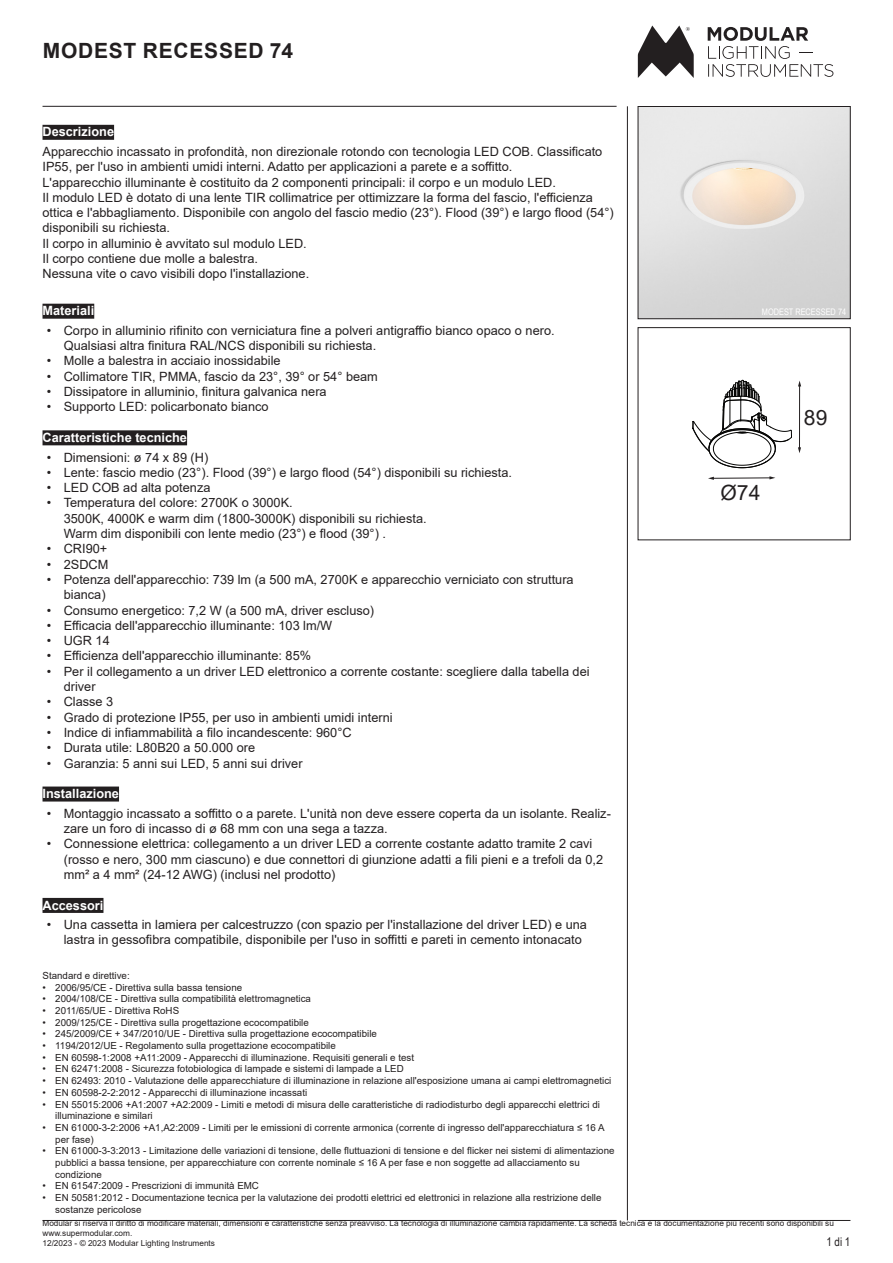
<style>
.page{position:relative;width:893px;height:1263px;background:#fff}
.page>*{position:absolute;margin:0;border:0;box-sizing:border-box;transform-origin:0 0}
.t1{font:700 21px "Arial";letter-spacing:.035em;color:#231f20}
.t2{font:21px "Arial";color:#231f20}
.t3{font:12.75px/15.3px "Arial";color:#231f20}
.t4{font:700 12.75px "Arial";color:#fff}
.t5{font:12px "Arial Narrow";color:#231f20}
.t6{font:9.75px/11.7px "Arial";color:#231f20}
.t7{font:9px "Arial Narrow";color:#fff}
.t8{font:8.25px/9.9px "Arial";color:#231f20}
</style>
<div class="page">
<img style="left:640px;top:108px;width:208px;height:209px">
<div style="left:638px;top:106px;width:212px;height:213px;border:1px solid #231f20"></div>
<div style="left:43px;top:125px;width:71px;height:15px;background:#231f20"></div>
<div style="left:43px;top:304px;width:51px;height:15px;background:#231f20"></div>
<div style="left:43px;top:430px;width:144px;height:15px;background:#231f20"></div>
<div style="left:43px;top:786px;width:76px;height:15px;background:#231f20"></div>
<div style="left:43px;top:898px;width:60px;height:15px;background:#231f20"></div>
<hr style="left:43px;top:106px;width:574px;height:1px;background:#231f20">
<hr style="left:627px;top:106px;width:1px;height:1114px;background:#231f20">
<hr style="left:638px;top:1220px;width:212px;height:1px;background:#231f20">
<hr style="left:43px;top:1220px;width:574px;height:1px;background:#231f20">
<svg style="left:708px;top:27px;width:125px;height:50px"></svg>
<svg style="left:638px;top:26px;width:56px;height:52px"></svg>
<hr style="left:713px;top:478px;width:57px;height:1px;background:#231f20">
<svg style="left:708px;top:477px;width:6px;height:3px"></svg>
<svg style="left:769px;top:476px;width:6px;height:3px"></svg>
<hr style="left:799px;top:385px;width:1px;height:63px;background:#231f20">
<svg style="left:798px;top:447px;width:3px;height:6px"></svg>
<svg style="left:692px;top:380px;width:100px;height:88px"></svg>
<p class="t1" style="left:43px;top:36px;width:252px">MODEST RECESSED 74</p>
<p class="t4" style="left:43px;top:123px;width:73px">Descrizione</p>
<p class="t3" style="left:43px;top:144px;width:561px">Apparecchio incassato in profondità, non direzionale rotondo con tecnologia LED COB. Classificato<br>IP55, per l'uso in ambienti umidi interni. Adatto per applicazioni a parete e a soffitto.</p>
<p class="t3" style="left:43px;top:174px;width:515px">L'apparecchio illuminante è costituito da 2 componenti principali: il corpo e un modulo LED.</p>
<p class="t3" style="left:43px;top:190px;width:573px">Il modulo LED è dotato di una lente TIR collimatrice per ottimizzare la forma del fascio, l'efficienza ottica e l'abbagliamento. Disponibile con angolo del fascio medio (23°). Flood (39°) e largo flood (54°) disponibili su richiesta.</p>
<p class="t3" style="left:43px;top:236px;width:266px">Il corpo in alluminio è avvitato sul modulo LED.</p>
<p class="t3" style="left:43px;top:251px;width:217px">Il corpo contiene due molle a balestra.</p>
<p class="t3" style="left:43px;top:266px;width:268px">Nessuna vite o cavo visibili dopo l'installazione.</p>
<p class="t4" style="left:43px;top:302px;width:53px">Materiali</p>
<p class="t3" style="left:64px;top:323px;width:492px;text-indent:-17px">• Corpo in alluminio rifinito con verniciatura fine a polveri antigraffio bianco opaco o nero.<br>Qualsiasi altra finitura RAL/NCS disponibili su richiesta.</p>
<p class="t3" style="left:47px;top:353px;width:235px">• Molle a balestra in acciaio inossidabile</p>
<p class="t3" style="left:47px;top:368px;width:333px">• Collimatore TIR, PMMA, fascio da 23°, 39° or 54° beam</p>
<p class="t3" style="left:47px;top:384px;width:281px">• Dissipatore in alluminio, finitura galvanica nera</p>
<p class="t3" style="left:47px;top:399px;width:223px">• Supporto LED: policarbonato bianco</p>
<p class="t4" style="left:43px;top:428px;width:146px">Caratteristiche tecniche</p>
<p class="t3" style="left:47px;top:449px;width:163px">• Dimensioni: ø 74 x 89 (H)</p>
<p class="t3" style="left:47px;top:465px;width:467px">• Lente: fascio medio (23°). Flood (39°) e largo flood (54°) disponibili su richiesta.</p>
<p class="t3" style="left:47px;top:480px;width:165px">• LED COB ad alta potenza</p>
<p class="t3" style="left:64px;top:495px;width:364px;text-indent:-17px">• Temperatura del colore: 2700K o 3000K.<br>3500K, 4000K e warm dim (1800-3000K) disponibili su richiesta.<br>Warm dim disponibili con lente medio (23°) e flood (39°) .</p>
<p class="t3" style="left:47px;top:541px;width:62px">• CRI90+</p>
<p class="t3" style="left:47px;top:556px;width:63px">• 2SDCM</p>
<p class="t3" style="left:64px;top:572px;width:511px;text-indent:-17px">• Potenza dell'apparecchio: 739 lm (a 500 mA, 2700K e apparecchio verniciato con struttura bianca)</p>
<p class="t3" style="left:47px;top:602px;width:329px">• Consumo energetico: 7,2 W (a 500 mA, driver escluso)</p>
<p class="t3" style="left:47px;top:618px;width:287px">• Efficacia dell'apparecchio illuminante: 103 lm/W</p>
<p class="t3" style="left:47px;top:633px;width:65px">• UGR 14</p>
<p class="t3" style="left:47px;top:648px;width:266px">• Efficienza dell'apparecchio illuminante: 85%</p>
<p class="t3" style="left:64px;top:663px;width:527px;text-indent:-17px">• Per il collegamento a un driver LED elettronico a corrente costante: scegliere dalla tabella dei driver</p>
<p class="t3" style="left:47px;top:694px;width:68px">• Classe 3</p>
<p class="t3" style="left:47px;top:709px;width:347px">• Grado di protezione IP55, per uso in ambienti umidi interni</p>
<p class="t3" style="left:47px;top:725px;width:306px">• Indice di infiammabilità a filo incandescente: 960°C</p>
<p class="t3" style="left:47px;top:740px;width:210px">• Durata utile: L80B20 a 50.000 ore</p>
<p class="t3" style="left:47px;top:755px;width:257px">• Garanzia: 5 anni sui LED, 5 anni sui driver</p>
<p class="t4" style="left:43px;top:785px;width:78px">Installazione</p>
<p class="t3" style="left:64px;top:805px;width:549px;text-indent:-17px">• Montaggio incassato a soffitto o a parete. L'unità non deve essere coperta da un isolante. Realiz&shy;zare un foro di incasso di ø 68 mm con una sega a tazza.</p>
<p class="t3" style="left:64px;top:836px;width:541px;text-indent:-17px">• Connessione elettrica: collegamento a un driver LED a corrente costante adatto tramite 2 cavi (rosso e nero, 300 mm ciascuno) e due connettori di giunzione adatti a fili pieni e a trefoli da 0,2 mm² a 4 mm² (24-12 AWG) (inclusi nel prodotto)</p>
<p class="t4" style="left:43px;top:896px;width:62px">Accessori</p>
<p class="t3" style="left:64px;top:917px;width:525px;text-indent:-17px">• Una cassetta in lamiera per calcestruzzo (con spazio per l'installazione del driver LED) e una lastra in gessofibra compatibile, disponibile per l'uso in soffitti e pareti in cemento intonacato</p>
<p class="t6" style="left:43px;top:969px;width:89px">Standard e direttive:</p>
<p class="t6" style="left:43px;top:981px;width:201px">• 2006/95/CE - Direttiva sulla bassa tensione</p>
<p class="t6" style="left:43px;top:993px;width:270px">• 2004/108/CE - Direttiva sulla compatibilità elettromagnetica</p>
<p class="t6" style="left:43px;top:1004px;width:138px">• 2011/65/UE - Direttiva RoHS</p>
<p class="t6" style="left:43px;top:1016px;width:268px">• 2009/125/CE - Direttiva sulla progettazione ecocompatibile</p>
<p class="t6" style="left:43px;top:1028px;width:336px">• 245/2009/CE + 347/2010/UE - Direttiva sulla progettazione ecocompatibile</p>
<p class="t6" style="left:43px;top:1040px;width:295px">• 1194/2012/UE - Regolamento sulla progettazione ecocompatibile</p>
<p class="t6" style="left:43px;top:1051px;width:373px">• EN 60598-1:2008 +A11:2009 - Apparecchi di illuminazione. Requisiti generali e test</p>
<p class="t6" style="left:43px;top:1063px;width:363px">• EN 62471:2008 - Sicurezza fotobiologica di lampade e sistemi di lampade a LED</p>
<p class="t6" style="left:43px;top:1075px;width:570px">• EN 62493: 2010 - Valutazione delle apparecchiature di illuminazione in relazione all'esposizione umana ai campi elettromagnetici</p>
<p class="t6" style="left:43px;top:1086px;width:266px">• EN 60598-2-2:2012 - Apparecchi di illuminazione incassati</p>
<p class="t6" style="left:55px;top:1098px;width:546px;text-indent:-13px">• EN 55015:2006 +A1:2007 +A2:2009 - Limiti e metodi di misura delle caratteristiche di radiodisturbo degli apparecchi elettrici di illuminazione e similari</p>
<p class="t6" style="left:55px;top:1121px;width:551px;text-indent:-13px">• EN 61000-3-2:2006 +A1,A2:2009 - Limiti per le emissioni di corrente armonica (corrente di ingresso dell'apparecchiatura ≤ 16 A per fase)</p>
<p class="t6" style="left:55px;top:1145px;width:561px;text-indent:-13px">• EN 61000-3-3:2013 - Limitazione delle variazioni di tensione, delle fluttuazioni di tensione e del flicker nei sistemi di alimentazione pubblici a bassa tensione, per apparecchiature con corrente nominale ≤ 16 A per fase e non soggette ad allacciamento su condizione</p>
<p class="t6" style="left:43px;top:1180px;width:218px">• EN 61547:2009 - Prescrizioni di immunità EMC</p>
<p class="t6" style="left:55px;top:1192px;width:548px;text-indent:-13px">• EN 50581:2012 - Documentazione tecnica per la valutazione dei prodotti elettrici ed elettronici in relazione alla restrizione delle sostanze pericolose</p>
<p class="t7" style="left:762px;top:305px;width:86px">MODEST RECESSED 74</p>
<p class="t2" style="left:721px;top:478px;width:41px">Ø74</p>
<p class="t2" style="left:804px;top:403px;width:25px">89</p>
<p class="t8" style="left:43px;top:1218px;width:793px">Modular si riserva il diritto di modificare materiali, dimensioni e caratteristiche senza preavviso. La tecnologia di illuminazione cambia rapidamente. La scheda tecnica e la documentazione più recenti sono disponibili su www.supermodular.com.</p>
<p class="t8" style="left:43px;top:1238px;width:174px">12/2023 - © 2023 Modular Lighting Instruments</p>
<p class="t5" style="left:826px;top:1233px;width:26px">1 di 1</p>
</div>
